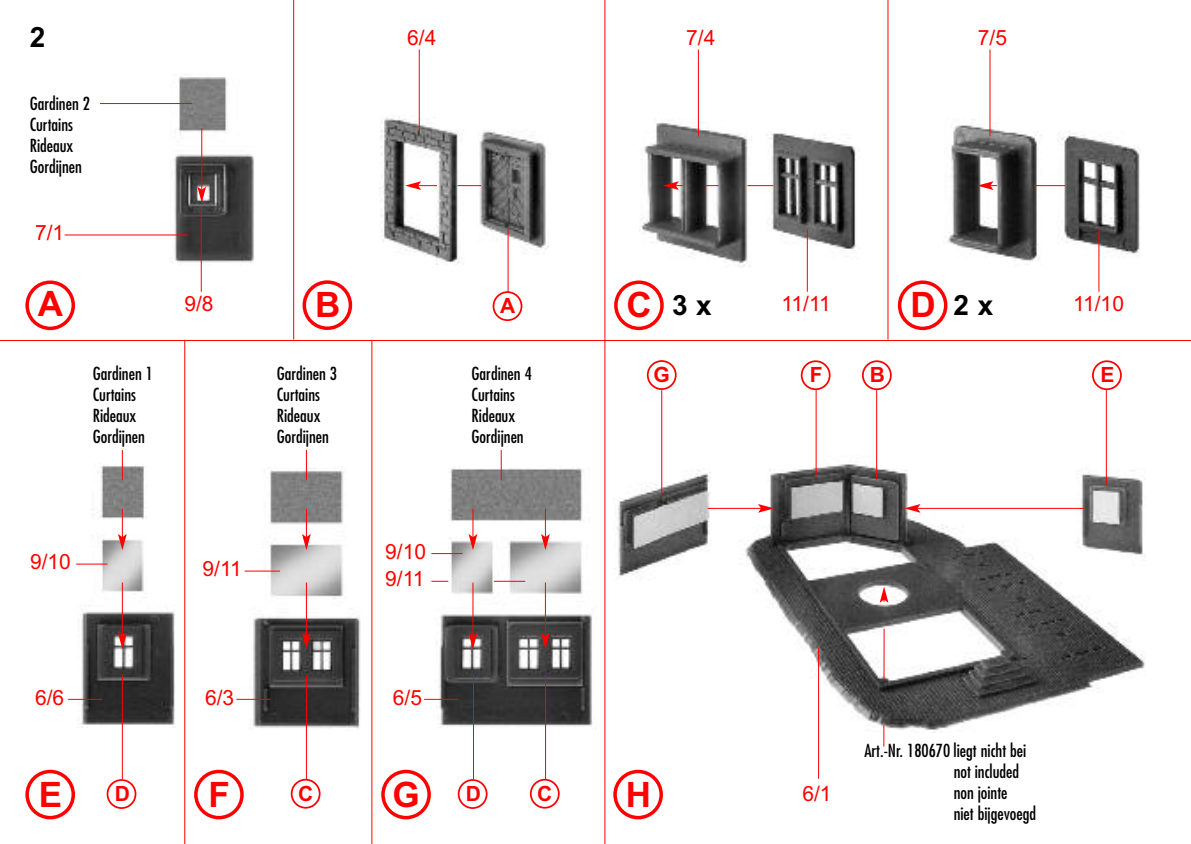
<style>
.page{position:relative;width:1191px;height:844px;background:#fff}
.page>*{position:absolute;margin:0;border:0;box-sizing:border-box;transform-origin:0 0}
.t1{font:700 35px "Arial";color:#f00}
.t2{font:700 28px "Arial";color:#000}
.t3{font:21px/27.7px "Arial";letter-spacing:-.075em;color:#f00}
.t4{font:700 21px "Arial";color:#f00}
.t5{font:condensed 17.5px/21px "Futura Std";color:#000}
</style>
<div class="page">
<hr style="left:604px;top:0;width:1px;height:843px;background:#f00">
<hr style="left:184px;top:340px;width:1px;height:503px;background:#f00">
<hr style="left:371px;top:340px;width:1px;height:503px;background:#f00">
<hr style="left:887px;top:0;width:1px;height:339px;background:#f00">
<hr style="left:293px;top:0;width:1px;height:339px;background:#f00">
<hr style="left:0;top:340px;width:1191px;height:1px;background:#f00">
<img style="left:169px;top:76px;width:85px;height:189px">
<img style="left:379px;top:115px;width:169px;height:149px">
<img style="left:640px;top:119px;width:216px;height:148px">
<img style="left:948px;top:118px;width:192px;height:148px">
<img style="left:248px;top:466px;width:113px;height:264px">
<img style="left:435px;top:466px;width:158px;height:263px">
<img style="left:77px;top:463px;width:98px;height:264px">
<img style="left:613px;top:454px;width:532px;height:278px">
<hr style="left:201px;top:128px;width:1px;height:61px;background:#f00">
<svg style="left:197px;top:186px;width:9px;height:17px"></svg>
<svg style="left:457px;top:185px;width:24px;height:1px"></svg>
<svg style="left:405px;top:181px;width:32px;height:9px"></svg>
<svg style="left:706px;top:185px;width:12px;height:1px"></svg>
<svg style="left:747px;top:185px;width:26px;height:1px"></svg>
<svg style="left:662px;top:181px;width:20px;height:9px"></svg>
<hr style="left:1034px;top:185px;width:31px;height:1px;background:#f00">
<svg style="left:977px;top:181px;width:20px;height:9px"></svg>
<hr style="left:419px;top:49px;width:1px;height:82px;background:#f00">
<hr style="left:698px;top:49px;width:1px;height:87px;background:#f00">
<hr style="left:122px;top:450px;width:1px;height:30px;background:#f00">
<hr style="left:122px;top:675px;width:1px;height:103px;background:#f00">
<hr style="left:68px;top:698px;width:34px;height:1px;background:#f00">
<hr style="left:76px;top:563px;width:31px;height:1px;background:#f00">
<hr style="left:431px;top:553px;width:31px;height:1px;background:#f00">
<hr style="left:494px;top:580px;width:31px;height:1px;background:#f00">
<svg style="left:431px;top:580px;width:17px;height:1px"></svg>
<hr style="left:245px;top:570px;width:35px;height:1px;background:#f00">
<hr style="left:65px;top:234px;width:123px;height:1px;background:#f00">
<svg style="left:118px;top:508px;width:9px;height:42px"></svg>
<hr style="left:122px;top:582px;width:1px;height:53px;background:#f00">
<svg style="left:118px;top:632px;width:9px;height:17px"></svg>
<hr style="left:100px;top:103px;width:92px;height:1px;background:#f00">
<hr style="left:201px;top:209px;width:1px;height:83px;background:#f00">
<hr style="left:807px;top:229px;width:1px;height:63px;background:#f00">
<hr style="left:989px;top:49px;width:1px;height:87px;background:#f00">
<hr style="left:1098px;top:229px;width:1px;height:63px;background:#f00">
<hr style="left:507px;top:229px;width:1px;height:64px;background:#f00">
<svg style="left:25px;top:280px;width:50px;height:50px"></svg>
<svg style="left:302px;top:280px;width:50px;height:50px"></svg>
<svg style="left:614px;top:280px;width:50px;height:50px"></svg>
<svg style="left:898px;top:280px;width:49px;height:50px"></svg>
<svg style="left:25px;top:769px;width:50px;height:50px"></svg>
<svg style="left:194px;top:769px;width:50px;height:50px"></svg>
<svg style="left:381px;top:769px;width:50px;height:50px"></svg>
<svg style="left:613px;top:769px;width:50px;height:50px"></svg>
<svg style="left:492px;top:291px;width:30px;height:30px"></svg>
<svg style="left:862px;top:360px;width:29px;height:30px"></svg>
<svg style="left:291px;top:778px;width:29px;height:30px"></svg>
<svg style="left:107px;top:779px;width:29px;height:29px"></svg>
<hr style="left:473px;top:675px;width:1px;height:103px;background:#f00">
<svg style="left:458px;top:779px;width:29px;height:29px"></svg>
<svg style="left:1092px;top:360px;width:29px;height:30px"></svg>
<svg style="left:800px;top:360px;width:30px;height:30px"></svg>
<svg style="left:647px;top:360px;width:29px;height:30px"></svg>
<hr style="left:306px;top:450px;width:1px;height:30px;background:#f00">
<hr style="left:306px;top:675px;width:1px;height:103px;background:#f00">
<svg style="left:530px;top:778px;width:29px;height:30px"></svg>
<hr style="left:545px;top:675px;width:1px;height:103px;background:#f00">
<hr style="left:236px;top:698px;width:35px;height:1px;background:#f00">
<svg style="left:302px;top:508px;width:9px;height:42px"></svg>
<hr style="left:306px;top:582px;width:1px;height:53px;background:#f00">
<svg style="left:302px;top:632px;width:9px;height:17px"></svg>
<hr style="left:501px;top:450px;width:1px;height:30px;background:#f00">
<hr style="left:661px;top:390px;width:1px;height:108px;background:#f00">
<hr style="left:815px;top:390px;width:1px;height:87px;background:#f00">
<hr style="left:876px;top:390px;width:1px;height:90px;background:#f00">
<hr style="left:818px;top:648px;width:1px;height:130px;background:#f00">
<hr style="left:1105px;top:390px;width:1px;height:95px;background:#f00">
<hr style="left:424px;top:698px;width:34px;height:1px;background:#f00">
<svg style="left:468px;top:508px;width:9px;height:42px"></svg>
<hr style="left:472px;top:582px;width:1px;height:53px;background:#f00">
<svg style="left:468px;top:632px;width:9px;height:17px"></svg>
<svg style="left:541px;top:508px;width:9px;height:42px"></svg>
<hr style="left:707px;top:508px;width:54px;height:1px;background:#f00">
<svg style="left:758px;top:504px;width:16px;height:8px"></svg>
<hr style="left:917px;top:508px;width:167px;height:1px;background:#f00">
<svg style="left:904px;top:504px;width:16px;height:8px"></svg>
<svg style="left:879px;top:586px;width:9px;height:16px"></svg>
<hr style="left:883px;top:628px;width:1px;height:51px;background:#f00">
<svg style="left:883px;top:725px;width:1px;height:21px"></svg>
<hr style="left:545px;top:582px;width:1px;height:53px;background:#f00">
<svg style="left:541px;top:632px;width:9px;height:17px"></svg>
<h2 class="t2" style="left:30px;top:21px;width:17px">2</h2>
<p class="t5" style="left:30px;top:94px;width:62px">Gardinen 2<br>Curtains<br>Rideaux<br>Gordijnen</p>
<p class="t3" style="left:35px;top:219px;width:31px">7/1</p>
<p class="t3" style="left:407px;top:24px;width:31px">6/4</p>
<p class="t3" style="left:686px;top:24px;width:31px">7/4</p>
<p class="t3" style="left:978px;top:24px;width:31px">7/5</p>
<h1 class="t1" style="left:38px;top:284px;width:27px">A</h1>
<h1 class="t1" style="left:315px;top:285px;width:27px">B</h1>
<h1 class="t1" style="left:626px;top:285px;width:27px">C</h1>
<h1 class="t1" style="left:910px;top:285px;width:27px">D</h1>
<p class="t3" style="left:1073px;top:290px;width:52px">11/10</p>
<h2 class="t2" style="left:672px;top:288px;width:41px">3 x</h2>
<h2 class="t2" style="left:953px;top:288px;width:41px">2 x</h2>
<p class="t3" style="left:184px;top:290px;width:31px">9/8</p>
<p class="t3" style="left:781px;top:290px;width:51px">11/11</p>
<p class="t4" style="left:500px;top:293px;width:17px">A</p>
<p class="t5" style="left:93px;top:364px;width:62px">Gardinen 1<br>Curtains<br>Rideaux<br>Gordijnen</p>
<p class="t5" style="left:277px;top:364px;width:62px">Gardinen 3<br>Curtains<br>Rideaux<br>Gordijnen</p>
<p class="t3" style="left:30px;top:548px;width:42px">9/10</p>
<p class="t3" style="left:385px;top:537px;width:42px">9/10<br>9/11</p>
<p class="t3" style="left:203px;top:555px;width:41px">9/11</p>
<p class="t3" style="left:35px;top:683px;width:31px">6/6</p>
<p class="t3" style="left:205px;top:683px;width:31px">6/3</p>
<p class="t3" style="left:393px;top:683px;width:31px">6/5</p>
<p class="t5" style="left:471px;top:364px;width:62px">Gardinen 4<br>Curtains<br>Rideaux<br>Gordijnen</p>
<p class="t4" style="left:653px;top:362px;width:18px">G</p>
<p class="t4" style="left:810px;top:363px;width:14px">F</p>
<p class="t4" style="left:1100px;top:363px;width:16px">E</p>
<p class="t4" style="left:870px;top:363px;width:17px">B</p>
<h1 class="t1" style="left:39px;top:774px;width:25px">E</h1>
<h1 class="t1" style="left:208px;top:774px;width:23px">F</h1>
<h1 class="t1" style="left:392px;top:774px;width:29px">G</h1>
<h1 class="t1" style="left:626px;top:774px;width:27px">H</h1>
<p class="t4" style="left:115px;top:781px;width:17px">D</p>
<p class="t4" style="left:298px;top:781px;width:17px">C</p>
<p class="t4" style="left:466px;top:781px;width:17px">D</p>
<p class="t4" style="left:537px;top:781px;width:17px">C</p>
<p class="t3" style="left:802px;top:779px;width:31px">6/1</p>
<p class="t5" style="left:953px;top:741px;width:84px;text-indent:-89px">Art.-Nr. 180670 liegt nicht bei not included non jointe<br>niet bijgevoegd</p>
</div>
